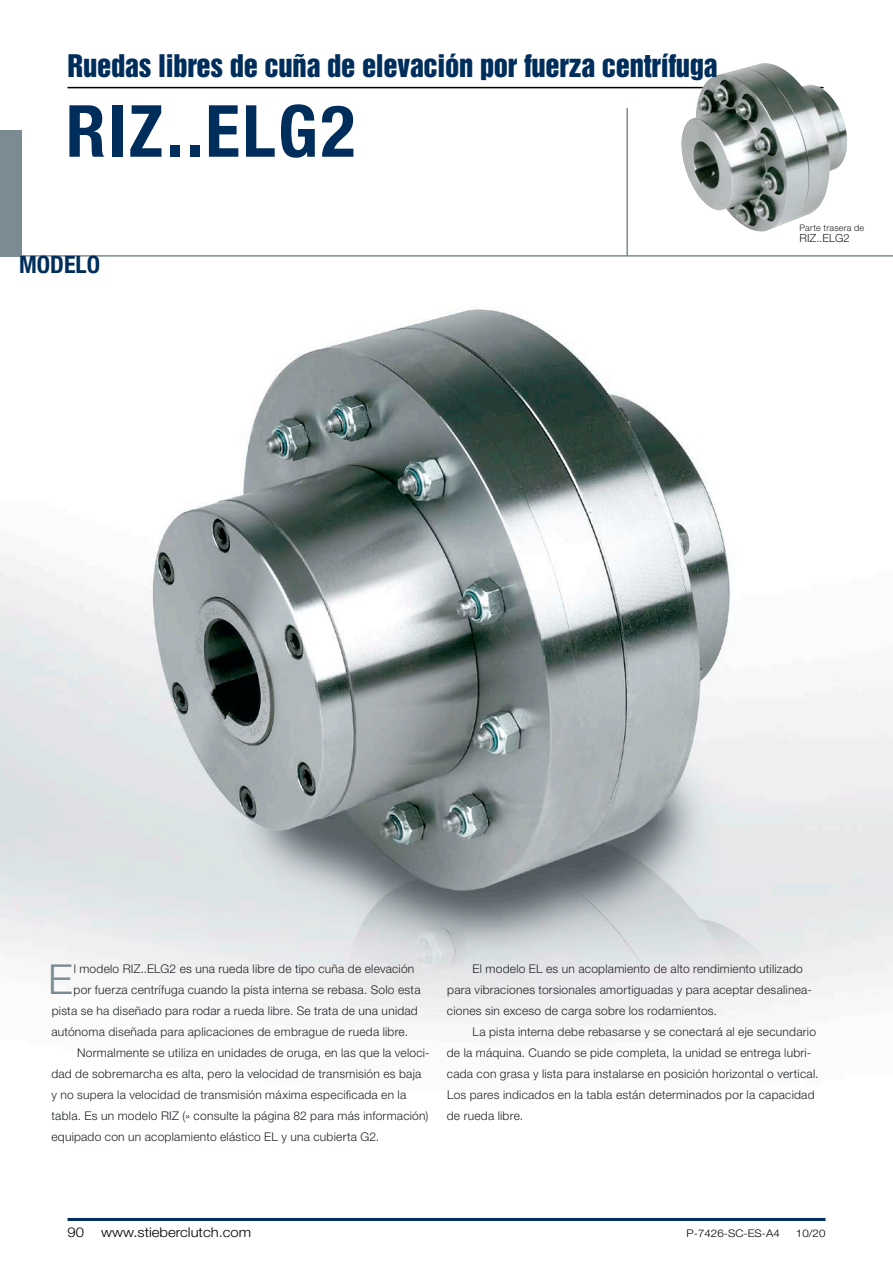
<style>
.page{position:relative;width:893px;height:1263px;background:#fff}
.page>*{position:absolute;margin:0;border:0;box-sizing:border-box;transform-origin:0 0}
.t1{font:700 condensed 72px "Helvetica Neue LT Std";letter-spacing:.03em;color:#002e5c}
.t2{font:300 41.4px "Helvetica Neue LT Std";color:#7b8b94}
.t3{font:28.5px "Helvetica Inserat LT Std";letter-spacing:-.01em;color:#002e5c}
.t4{font:700 condensed 24px "Helvetica Neue LT Std";color:#002e5c}
.t5{font:300 13.5px "Helvetica Neue LT Std";color:#000;scale:1.1 1}
.t6{font:300 12px/21px "Helvetica Neue LT Std";letter-spacing:.02em;color:#1f2427}
.t7{font:300 11.25px "Helvetica Neue LT Std";letter-spacing:.015em;color:#1f2427}
.t8{font:300 10.5px "Helvetica Neue LT Std";color:#000;scale:1.1 1}
.t9{font:300 9px "Helvetica Neue LT Std";letter-spacing:.03em;color:#1f2427}
</style>
<div class="page">
<hr style="left:68px;top:87px;width:756px;height:1px;background:#000">
<img style="left:0;top:309px;width:893px;height:721px">
<img style="left:681px;top:63px;width:167px;height:169px">
<hr style="left:0;top:255px;width:893px;height:2px;background:#7b8b94">
<div style="left:0;top:130px;width:21px;height:126px;background:#7b8b94"></div>
<hr style="left:68px;top:1218px;width:757px;height:3px;background:#002e5c">
<hr style="left:626px;top:108px;width:2px;height:148px;background:#7b8b94">
<h3 class="t3" style="left:68px;top:49px;width:652px">Ruedas libres de cuña de elevación por fuerza centrífuga</h3>
<h1 class="t1" style="left:66px;top:88px;width:291px">RIZ..ELG2</h1>
<h3 class="t4" style="left:19px;top:250px;width:82px">MODELO</h3>
<p class="t9" style="left:799px;top:222px;width:66px">Parte trasera de</p>
<p class="t7" style="left:799px;top:231px;width:52px">RIZ..ELG2</p>
<h2 class="t2" style="left:48px;top:954px;width:26px">E</h2>
<p class="t6" style="left:74px;top:958px;width:342px">l modelo RIZ..ELG2 es una rueda libre de tipo cuña de elevación</p>
<p class="t6" style="left:74px;top:979px;width:348px">por fuerza centrífuga cuando la pista interna se rebasa. Solo esta</p>
<p class="t6" style="left:52px;top:1000px;width:368px">pista se ha diseñado para rodar a rueda libre. Se trata de una unidad</p>
<p class="t6" style="left:51px;top:1021px;width:358px">autónoma diseñada para aplicaciones de embrague de rueda libre.</p>
<p class="t6" style="left:77px;top:1042px;width:354px">Normalmente se utiliza en unidades de oruga, en las que la veloci-</p>
<p class="t6" style="left:51px;top:1063px;width:371px">dad de sobremarcha es alta, pero la velocidad de transmisión es baja</p>
<p class="t6" style="left:51px;top:1084px;width:356px">y no supera la velocidad de transmisión máxima especificada en la</p>
<p class="t6" style="left:52px;top:1105px;width:378px">tabla. Es un modelo RIZ (» consulte la página 82 para más información)</p>
<p class="t6" style="left:51px;top:1126px;width:329px">equipado con un acoplamiento elástico EL y una cubierta G2.</p>
<p class="t6" style="left:447px;top:958px;width:367px;text-indent:26px">El modelo EL es un acoplamiento de alto rendimiento utilizado para vibraciones torsionales amortiguadas y para aceptar desalinea&shy;ciones sin exceso de carga sobre los rodamientos.</p>
<p class="t6" style="left:447px;top:1021px;width:373px;text-indent:26px">La pista interna debe rebasarse y se conectará al eje secundario de la máquina. Cuando se pide completa, la unidad se entrega lubri&shy;cada con grasa y lista para instalarse en posición horizontal o vertical.<br>Los pares indicados en la tabla están determinados por la capacidad de rueda libre.</p>
<p class="t5" style="left:68px;top:1223px;width:17px">90</p>
<p class="t5" style="left:101px;top:1223px;width:138px">www.stieberclutch.com</p>
<p class="t8" style="left:687px;top:1226px;width:86px">P-7426-SC-ES-A4</p>
<p class="t8" style="left:796px;top:1226px;width:28px">10/20</p>
</div>
